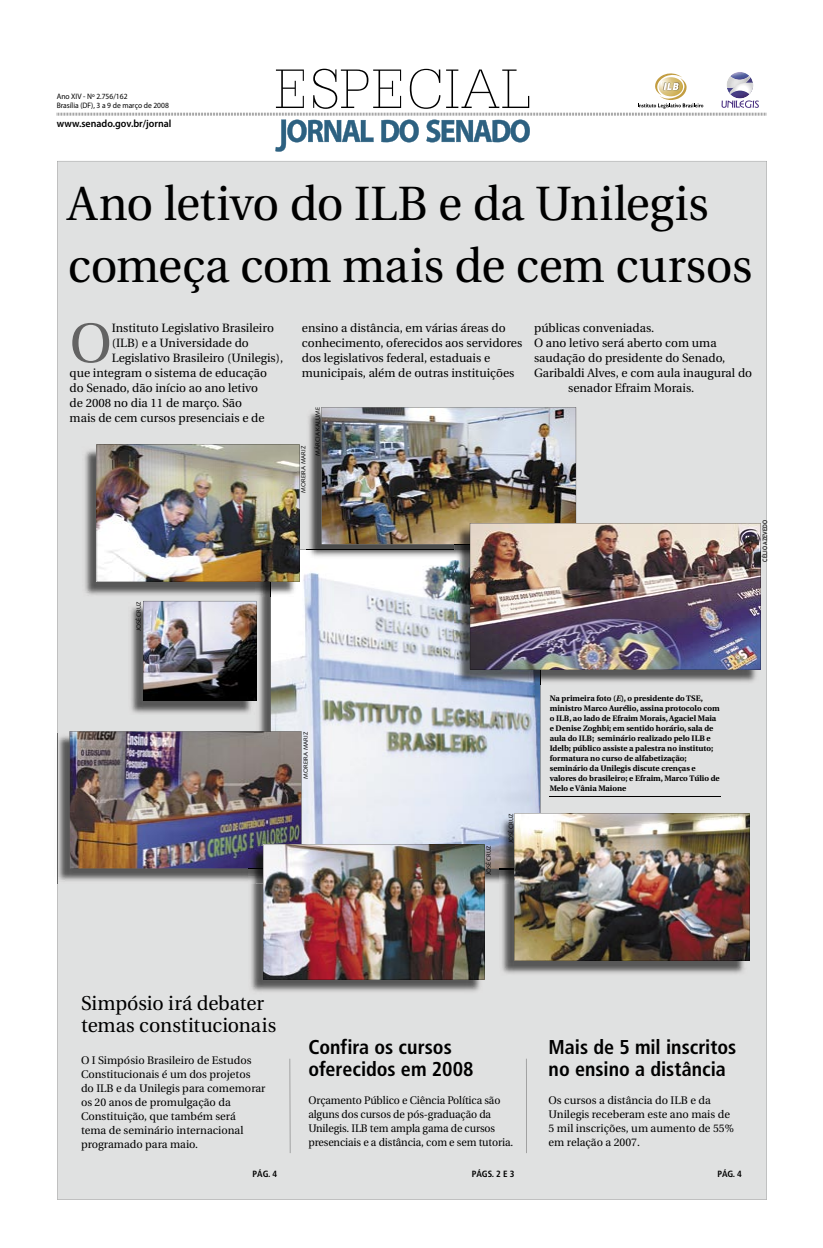
<style>
.page{position:relative;width:823px;height:1248px;background:#fff}
.page>*{position:absolute;margin:0;border:0;box-sizing:border-box;transform-origin:0 0}
.t1{font:100 60px "Serifa BT";color:#000}
.t2{font:55.4px "Utopia";color:#636363}
.t3{font:48px/62px "Utopia";letter-spacing:-.005em;color:#000}
.t4{font:700 condensed 20px/22px "Frutiger";color:#000}
.t5{font:20px/22px "Utopia";letter-spacing:-.005em;color:#000}
.t6{font:12px/15px "Utopia";color:#000}
.t7{font:11px/14px "Utopia";color:#000}
.t8{font:11px/14px "Utopia";color:#000;scale:.96 1}
.t9{font:600 10.5px "Myriad Pro";color:#000;scale:.95 1}
.t10{font:700 condensed 9px "Frutiger";color:#000}
.t11{font:700 8px/10px "Utopia";color:#000}
.t12{font:7.9px/9.7px "Myriad Pro";color:#000;scale:.95 1}
.t13{font:6px "Syntax";color:#000}
.t14{font:6px "Trebuchet MS";color:#000}
.s1{font-style:italic}
</style>
<div class="page">
<div style="left:57px;top:161px;width:709px;height:1038px;background:#e0e1e1"></div>
<img style="left:255px;top:596px;width:244px;height:287px">
<svg style="left:270px;top:549px;width:270px;height:320px"></svg>
<img style="left:306px;top:409px;width:148px;height:150px">
<img style="left:306px;top:549px;width:148px;height:1px">
<img style="left:58px;top:733px;width:12px;height:150px">
<img style="left:57px;top:733px;width:1px;height:150px">
<img style="left:82px;top:446px;width:173px;height:150px">
<img style="left:255px;top:582px;width:15px;height:14px">
<img style="left:270px;top:582px;width:27px;height:14px">
<img style="left:97px;top:444px;width:202px;height:138px">
<img style="left:499px;top:883px;width:248px;height:92px">
<img style="left:499px;top:868px;width:15px;height:15px">
<img style="left:499px;top:815px;width:15px;height:53px">
<img style="left:514px;top:813px;width:235px;height:147px">
<img style="left:128px;top:603px;width:126px;height:113px">
<img style="left:143px;top:601px;width:113px;height:99px">
<img style="left:248px;top:979px;width:234px;height:15px">
<img style="left:70px;top:731px;width:414px;height:248px">
<img style="left:541px;top:669px;width:217px;height:15px">
<img style="left:454px;top:559px;width:87px;height:125px">
<img style="left:539px;top:669px;width:1px;height:15px">
<img style="left:454px;top:544px;width:15px;height:5px">
<img style="left:454px;top:549px;width:15px;height:10px">
<img style="left:321px;top:407px;width:254px;height:137px">
<img style="left:469px;top:523px;width:291px;height:146px">
<hr style="left:289px;top:1058px;width:1px;height:94px;background:#636363">
<hr style="left:525px;top:1058px;width:1px;height:94px;background:#636363">
<hr style="left:549px;top:796px;width:171px;height:1px;background:#000">
<svg style="left:57px;top:73px;width:708px;height:79px"></svg>
<p class="t12" style="left:57px;top:91px;width:119px">Ano XIV - Nº 2.756/162<br>Brasília (DF), 3 a 9 de março de 2008</p>
<p class="t9" style="left:57px;top:117px;width:122px">www.senado.gov.br/jornal</p>
<h1 class="t1" style="left:273px;top:54px;width:260px">ESPECIAL</h1>
<h3 class="t3" style="left:68px;top:174px;width:685px">Ano letivo do ILB e da Unilegis começa com mais de cem cursos</h3>
<h2 class="t2" style="left:70px;top:313px;width:44px">O</h2>
<p class="t6" style="left:112px;top:321px;width:163px">Instituto Legislativo Brasileiro</p>
<p class="t6" style="left:112px;top:336px;width:138px">(ILB) e a Universidade do</p>
<p class="t6" style="left:112px;top:351px;width:173px">Legislativo Brasileiro (Unilegis),</p>
<p class="t6" style="left:70px;top:366px;width:199px">que integram o sistema de educação</p>
<p class="t6" style="left:70px;top:381px;width:190px">do Senado, dão início ao ano letivo</p>
<p class="t6" style="left:70px;top:396px;width:174px">de 2008 no dia 11 de março. São</p>
<p class="t6" style="left:70px;top:411px;width:196px">mais de cem cursos presenciais e de</p>
<p class="t6" style="left:302px;top:321px;width:222px">ensino a distância, em várias áreas do conhecimento, oferecidos aos servidores dos legislativos federal, estaduais e municipais, além de outras instituições</p>
<p class="t6" style="left:533px;top:321px;width:122px">públicas conveniadas.</p>
<p class="t6" style="left:533px;top:336px;width:184px">O ano letivo será aberto com uma</p>
<p class="t6" style="left:533px;top:351px;width:193px">saudação do presidente do Senado,</p>
<p class="t6" style="left:533px;top:366px;width:219px">Garibaldi Alves, e com aula inaugural do</p>
<p class="t6" style="left:567px;top:381px;width:127px">senador Efraim Morais.</p>
<p class="t13" style="left:299px;top:492px;width:48px;rotate:-90deg">MOREIRA MARIZ</p>
<p class="t13" style="left:314px;top:455px;width:50px;rotate:-90deg">MÁRCIA KALUME</p>
<p class="t14" style="left:761px;top:561px;width:43px;rotate:-90deg">CÉLIO AZEVEDO</p>
<p class="t13" style="left:135px;top:631px;width:32px;rotate:-90deg">JOSÉ CRUZ</p>
<p class="t13" style="left:302px;top:778px;width:48px;rotate:-90deg">MOREIRA MARIZ</p>
<p class="t13" style="left:485px;top:875px;width:32px;rotate:-90deg">JOSÉ CRUZ</p>
<p class="t13" style="left:507px;top:843px;width:32px;rotate:-90deg">JOSÉ CRUZ</p>
<p class="t11" style="left:549px;top:693px;width:171px">Na primeira foto (<span class="s1">E</span>), o presidente do TSE, ministro Marco Aurélio, assina protocolo com o ILB, ao lado de Efraim Morais, Agaciel Maia e Denise Zoghbi; em sentido horário, sala de aula do ILB; seminário realizado pelo ILB e Idelb; público assiste a palestra no instituto; formatura no curso de alfabetização; seminário da Unilegis discute crenças e valores do brasileiro; e Efraim, Marco Túlio de Melo e Vânia Maione</p>
<h3 class="t5" style="left:81px;top:992px;width:197px">Simpósio irá debater temas constitucionais</h3>
<p class="t7" style="left:81px;top:1053px;width:186px">O I Simpósio Brasileiro de Estudos<br>Constitucionais é um dos projetos do ILB e da Unilegis para comemorar os 20 anos de promulgação da<br>Constituição, que também será<br>tema de seminário internacional programado para maio.</p>
<p class="t10" style="left:252px;top:1168px;width:26px">PÁG. 4</p>
<h3 class="t4" style="left:308px;top:1035px;width:167px">Confira os cursos oferecidos em 2008</h3>
<p class="t8" style="left:308px;top:1093px;width:215px">Orçamento Público e Ciência Política são alguns dos cursos de pós-graduação da Unilegis. ILB tem ampla gama de cursos presenciais e a distância, com e sem tutoria.</p>
<p class="t10" style="left:471px;top:1168px;width:44px">PÁGS. 2 E 3</p>
<h3 class="t4" style="left:548px;top:1035px;width:189px">Mais de 5 mil inscritos no ensino a distância</h3>
<p class="t7" style="left:548px;top:1093px;width:187px">Os cursos a distância do ILB e da<br>Unilegis receberam este ano mais de<br>5 mil inscrições, um aumento de 55% em relação a 2007.</p>
<p class="t10" style="left:717px;top:1168px;width:26px">PÁG. 4</p>
</div>
